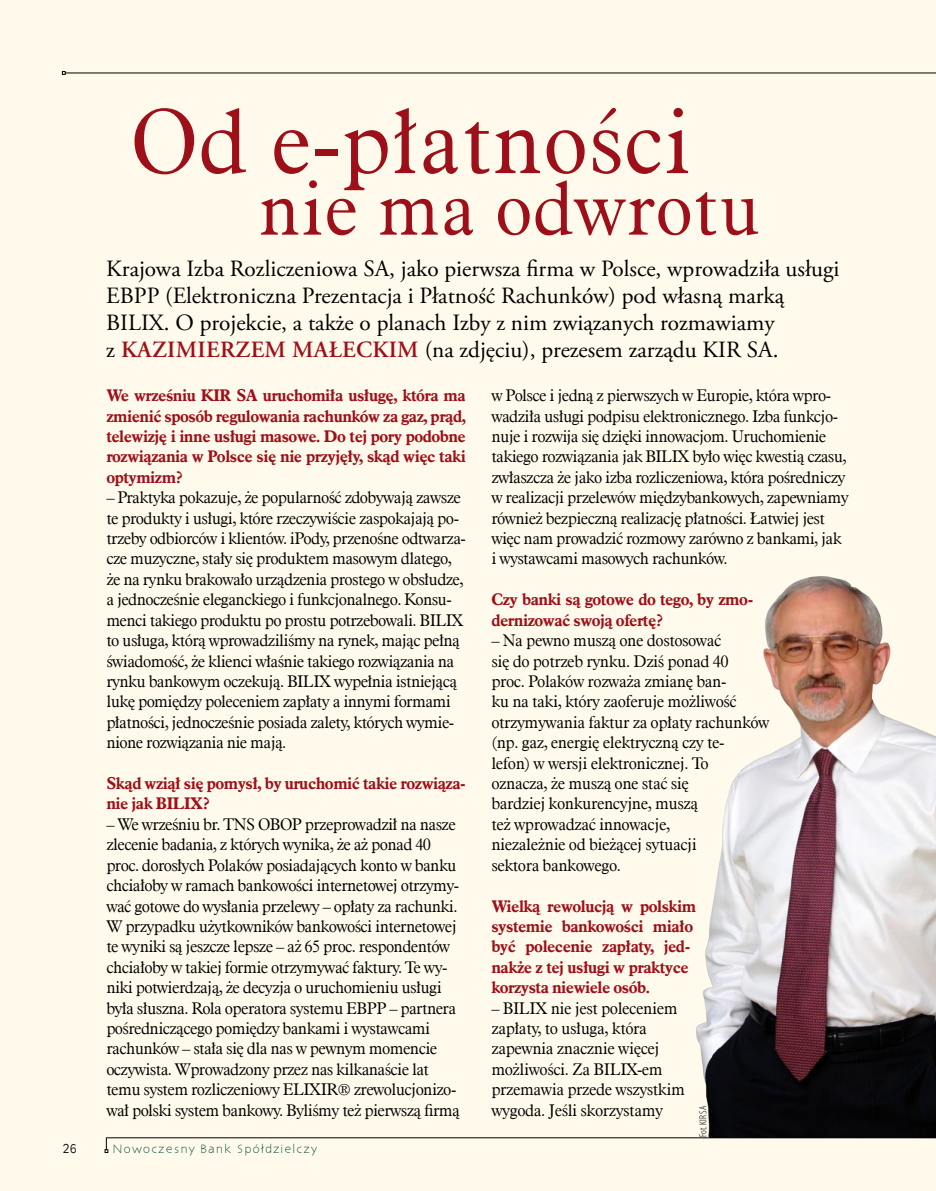
<style>
.page{position:relative;width:936px;height:1191px;background:#fff}
.page>*{position:absolute;margin:0;border:0;box-sizing:border-box;transform-origin:0 0}
.t1{font:90px "Aldine 721 Lt EU";color:#9e1019}
.t2{font:75px "Aldine 721 Lt EU";color:#9e1019}
.t3{font:23.25px/27px "Adobe Garamond Pro";color:#000}
.t4{font:16.5px/20.4px "Aldine 721 Lt EU";letter-spacing:-.04em;color:#000}
.t5{font:700 16.5px/20.4px "Aldine 721 EU";letter-spacing:-.03em;color:#9e1019}
.t6{font:12px "EFN Irbis Light OT";letter-spacing:.1em;color:#004b36}
.t7{font:12px "Incised 901 Lt EU";color:#000}
.t8{font:300 condensed 10.5px "Myriad Pro";color:#000}
.s1{font-weight:600;color:#9e1019}
</style>
<div class="page">
<div style="left:0;top:0;width:935px;height:1191px;background:#fffaeb"></div>
<hr style="left:65px;top:73px;width:870px;height:1px;background:#000">
<hr style="left:106px;top:1137px;width:829px;height:1px;background:#000">
<svg style="left:62px;top:71px;width:3px;height:4px"></svg>
<svg style="left:105px;top:1137px;width:3px;height:15px"></svg>
<hr style="left:935px;top:0;width:1px;height:1191px;background:#fffaeb">
<img style="left:696px;top:576px;width:239px;height:561px">
<p class="t1" style="left:130px;top:86px;width:562px">Od e-płatności</p>
<p class="t2" style="left:258px;top:162px;width:504px">nie ma odwrotu</p>
<p class="t3" style="left:106px;top:256px;width:734px">Krajowa Izba Rozliczeniowa SA, jako pierwsza firma w Polsce, wprowadziła usługi EBPP (Elektroniczna Prezentacja i Płatność Rachunków) pod własną marką BILIX. O projekcie, a także o planach Izby z nim związanych rozmawiamy<br>z <span class="s1">KAZIMIERZEM MAŁECKIM</span> (na zdjęciu), prezesem zarządu KIR SA.</p>
<p class="t5" style="left:106px;top:386px;width:361px;text-align:justify">We wrześniu KIR SA uruchomiła usługę, która ma zmienić sposób regulowania rachunków za gaz, prąd, telewizję i inne usługi masowe. Do tej pory podobne rozwiązania w Polsce się nie przyjęły, skąd więc taki optymizm?</p>
<p class="t4" style="left:106px;top:488px;width:361px">– Praktyka pokazuje, że popularność zdobywają zawsze te produkty i usługi, które rzeczywiście zaspokajają po&shy;trzeby odbiorców i klientów. iPody, przenośne odtwarza&shy;cze muzyczne, stały się produktem masowym dlatego, że na rynku brakowało urządzenia prostego w obsłudze, a jednocześnie eleganckiego i funkcjonalnego. Konsu&shy;menci takiego produktu po prostu potrzebowali. BILIX to usługa, którą wprowadziliśmy na rynek, mając pełną świadomość, że klienci właśnie takiego rozwiązania na rynku bankowym oczekują. BILIX wypełnia istniejącą lukę pomiędzy poleceniem zapłaty a innymi formami płatności, jednocześnie posiada zalety, których wymie&shy;nione rozwiązania nie mają.</p>
<p class="t5" style="left:106px;top:774px;width:361px">Skąd wziął się pomysł, by uruchomić takie rozwiąza&shy;nie jak BILIX?</p>
<p class="t4" style="left:106px;top:814px;width:355px">– We wrześniu br. TNS OBOP przeprowadził na nasze zlecenie badania, z których wynika, że aż ponad 40 proc. dorosłych Polaków posiadających konto w banku chciałoby w ramach bankowości internetowej otrzymy&shy;wać gotowe do wysłania przelewy – opłaty za rachunki.<br>W przypadku użytkowników bankowości internetowej te wyniki są jeszcze lepsze – aż 65 proc. respondentów chciałoby w takiej formie otrzymywać faktury. Te wy&shy;niki potwierdzają, że decyzja o uruchomieniu usługi była słuszna. Rola operatora systemu EBPP – partnera pośredniczącego pomiędzy bankami i wystawcami rachunków – stała się dla nas w pewnym momencie oczywista. Wprowadzony przez nas kilkanaście lat temu system rozliczeniowy ELIXIR® zrewolucjonizo&shy;wał polski system bankowy. Byliśmy też pierwszą firmą</p>
<p class="t7" style="left:63px;top:1141px;width:16px">26</p>
<p class="t6" style="left:113px;top:1141px;width:206px">Nowoczesny Bank Spółdzielczy</p>
<p class="t4" style="left:491px;top:386px;width:359px">w Polsce i jedną z pierwszych w Europie, która wpro&shy;wadziła usługi podpisu elektronicznego. Izba funkcjo&shy;nuje i rozwija się dzięki innowacjom. Uruchomienie takiego rozwiązania jak BILIX było więc kwestią czasu, zwłaszcza że jako izba rozliczeniowa, która pośredniczy w realizacji przelewów międzybankowych, zapewniamy również bezpieczną realizację płatności. Łatwiej jest więc nam prowadzić rozmowy zarówno z bankami, jak i wystawcami masowych rachunków.</p>
<p class="t5" style="left:491px;top:590px;width:263px">Czy banki są gotowe do tego, by zmo&shy;dernizować swoją ofertę?</p>
<p class="t4" style="left:491px;top:631px;width:280px">– Na pewno muszą one dostosować<br>się do potrzeb rynku. Dziś ponad 40<br>proc. Polaków rozważa zmianę ban-<br>ku na taki, który zaoferuje możliwość otrzymywania faktur za opłaty rachunków (np. gaz, energię elektryczną czy te-<br>lefon) w wersji elektronicznej. To<br>oznacza, że muszą one stać się<br>bardziej konkurencyjne, muszą<br>też wprowadzać innowacje,<br>niezależnie od bieżącej sytuacji<br>sektora bankowego.</p>
<p class="t5" style="left:491px;top:896px;width:206px">Wielką rewolucją w polskim systemie bankowości miało być polecenie zapłaty, jed&shy;nakże z tej usługi w praktyce korzysta niewiele osób.</p>
<p class="t4" style="left:491px;top:998px;width:195px">– BILIX nie jest poleceniem zapłaty, to usługa, która zapewnia znacznie więcej możliwości. Za BILIX-em przemawia przede wszystkim wygoda. Jeśli skorzystamy</p>
<p class="t8" style="left:696px;top:1137px;width:33px;rotate:-90deg">Fot. KIR SA</p>
</div>
